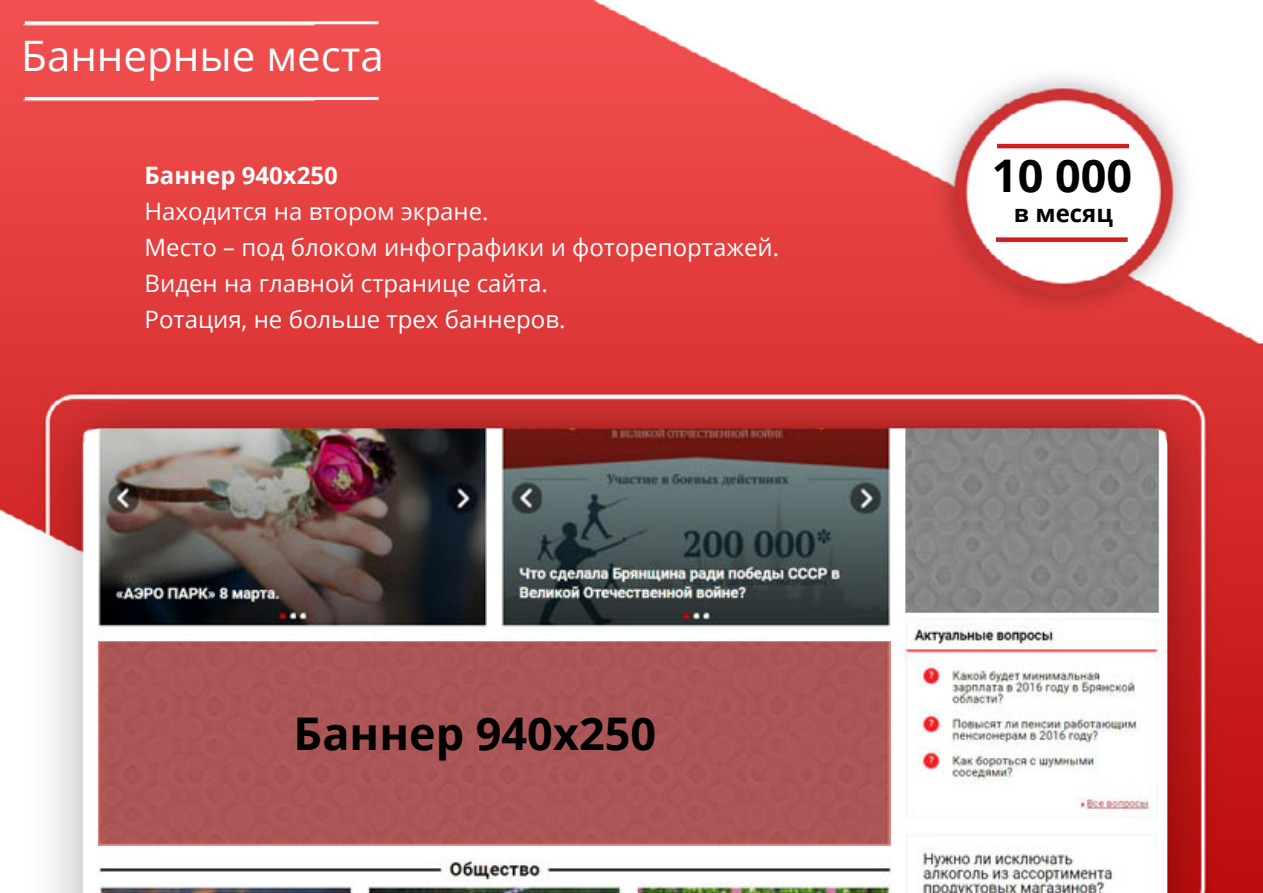
<style>
.page{position:relative;width:1263px;height:893px;background:#fff}
.page>*{position:absolute;margin:0;border:0;box-sizing:border-box;transform-origin:0 0}
.t1{font:700 45px "Open Sans";color:#000}
.t2{font:42px "Open Sans";color:#fff}
.t3{font:24px/36px "Open Sans";color:#fff}
.t4{font:700 24px "Open Sans";color:#fff}
.t5{font:700 24px "Open Sans";color:#000}
</style>
<div class="page">
<img style="left:0;top:0;width:1263px;height:893px">
<hr style="left:25px;top:21px;width:353px;height:3px;background:#fff">
<hr style="left:25px;top:97px;width:353px;height:3px;background:#fff">
<img style="left:85px;top:428px;width:1082px;height:465px">
<div style="left:98px;top:641px;width:793px;height:205px;background:#ab5656"></div>
<hr style="left:997px;top:144px;width:132px;height:4px;background:#cc2020">
<div style="left:996px;top:237px;width:132px;height:5px;background:#cc2020"></div>
<h2 class="t2" style="left:21px;top:27px;width:364px">Баннерные места</h2>
<p class="t4" style="left:145px;top:158px;width:195px">Баннер 940х250</p>
<p class="t3" style="left:145px;top:192px;width:636px">Находится на втором экране.<br>Место – под блоком инфографики и фоторепортажей.<br>Виден на главной странице сайта.<br>Ротация, не больше трех баннеров.</p>
<h1 class="t1" style="left:294px;top:702px;width:364px">Баннер 940х250</h1>
<h1 class="t1" style="left:992px;top:144px;width:142px">10 000</h1>
<p class="t5" style="left:1014px;top:196px;width:101px">в месяц</p>
</div>
